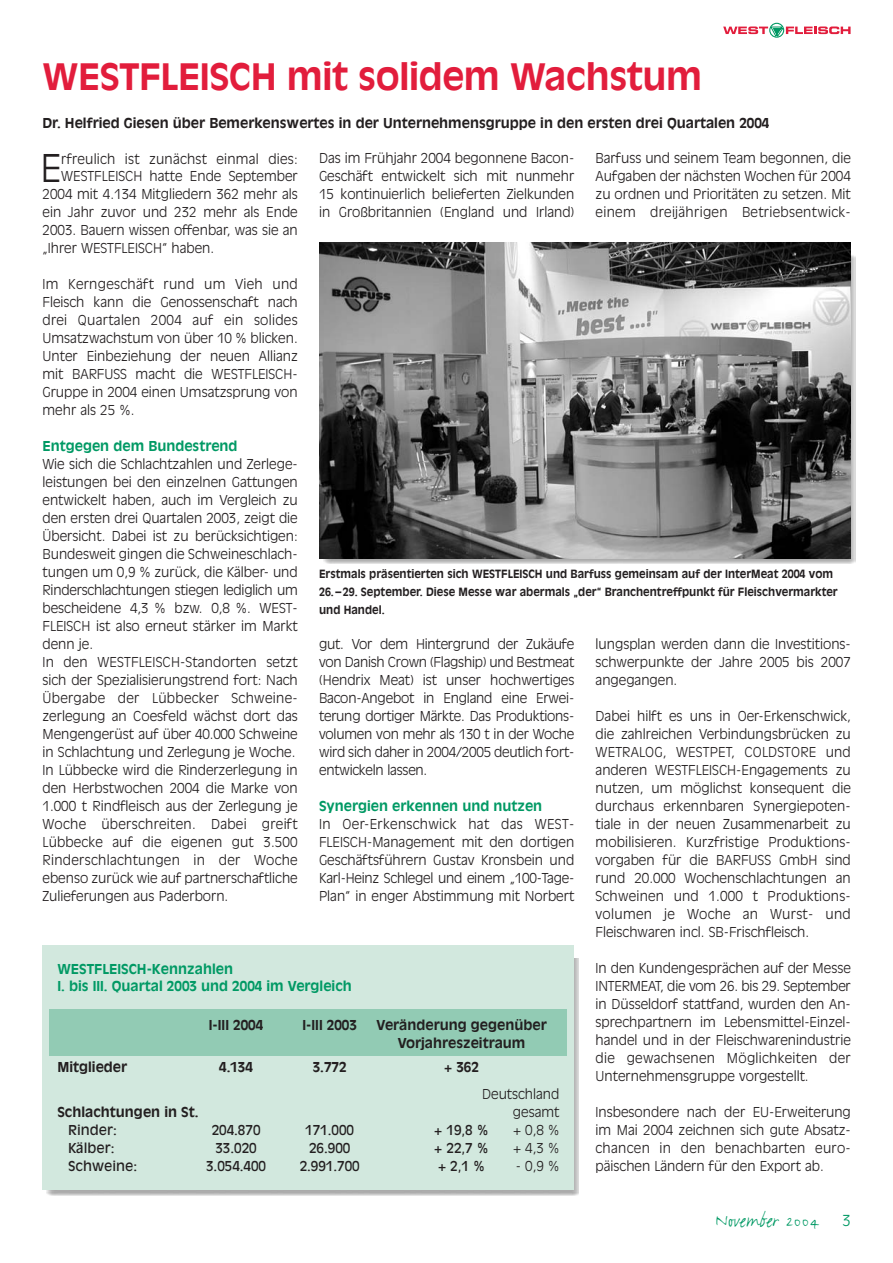
<style>
.page{position:relative;width:893px;height:1263px;background:#fff}
.page>*{position:absolute;margin:0;border:0;box-sizing:border-box;transform-origin:0 0}
.t1{font:300 37.8px "Antique Olive";color:#231f20}
.t2{font:700 36px "Antique Olive";letter-spacing:-.01em;color:#e21d3c}
.t3{font:21px "FF Justlefthand";color:#009964}
.t4{font:300 13.5px/18px "Antique Olive";color:#231f20;text-align:justify}
.t5{font:700 13.5px/18px "Antique Olive";color:#231f20;text-align:center}
.t6{font:700 13.5px/18px "Antique Olive";color:#009964}
.t7{font:13.5px "Antique Olive";color:#231f20}
.t8{font:700 11.25px/18px "Antique Olive";color:#231f20;scale:.95 1}
.s1{font-family:"Antique Olive";font-weight:300;font-size:15px}
</style>
<div class="page">
<img style="left:323px;top:255px;width:532px;height:308px">
<img style="left:47px;top:959px;width:531px;height:236px">
<div style="left:769px;top:23px;width:15px;height:15px;border:1px solid #009964;border-radius:50%"></div>
<svg style="left:723px;top:26px;width:127px;height:12px"></svg>
<div style="left:43px;top:945px;width:531px;height:245px;background:#d2e8de"></div>
<img style="left:319px;top:242px;width:531px;height:317px">
<div style="left:50px;top:1009px;width:517px;height:47px;background:#92cbb4"></div>
<h2 class="t2" style="left:43px;top:62px;width:661px">WESTFLEISCH mit solidem Wachstum</h2>
<p class="t5" style="left:43px;top:114px;width:728px">Dr. Helfried Giesen über Bemerkenswertes in der Unternehmensgruppe in den ersten drei Quartalen 2004</p>
<p class="t4" style="left:595px;top:150px;width:257px">Barfuss und seinem Team begonnen, die Aufgaben der nächsten Wochen für 2004 zu ordnen und Prioritäten zu setzen. Mit einem dreijährigen Betriebsentwick-</p>
<p class="t4" style="left:319px;top:150px;width:257px">Das im Frühjahr 2004 begonnene Bacon-Geschäft entwickelt sich mit nunmehr 15 kontinuierlich belieferten Zielkunden in Großbritannien (England und Irland)</p>
<h1 class="t1" style="left:40px;top:152px;width:22px">E</h1>
<p class="t4" style="left:61px;top:150px;width:238px">rfreulich ist zunächst einmal dies:</p>
<p class="t4" style="left:61px;top:168px;width:238px">WESTFLEISCH hatte Ende September</p>
<p class="t4" style="left:43px;top:186px;width:257px">2004 mit 4.134 Mitgliedern 362 mehr als</p>
<p class="t4" style="left:43px;top:204px;width:257px">ein Jahr zuvor und 232 mehr als Ende</p>
<p class="t4" style="left:43px;top:222px;width:257px">2003. Bauern wissen offenbar, was sie an</p>
<p class="t4" style="left:43px;top:240px;width:173px">„Ihrer WESTFLEISCH“ haben.</p>
<p class="t4" style="left:43px;top:276px;width:257px">Im Kerngeschäft rund um Vieh und Fleisch kann die Genossenschaft nach drei Quartalen 2004 auf ein solides Umsatzwachstum von über 10 % blicken.<br>Unter Einbeziehung der neuen Allianz mit BARFUSS macht die WESTFLEISCH-Gruppe in 2004 einen Umsatzsprung von mehr als 25 %.</p>
<p class="t6" style="left:43px;top:438px;width:196px">Entgegen dem Bundestrend</p>
<p class="t4" style="left:43px;top:456px;width:257px;text-align:left">Wie sich die Schlachtzahlen und Zerlege&shy;leistungen bei den einzelnen Gattungen entwickelt haben, auch im Vergleich zu den ersten drei Quartalen 2003, zeigt die Übersicht. Dabei ist zu berücksichtigen:<br>Bundesweit gingen die Schweineschlach&shy;tungen um 0,9 % zurück, die Kälber- und Rinderschlachtungen stiegen lediglich um bescheidene 4,3 % bzw. 0,8 %. WEST-FLEISCH ist also erneut stärker im Markt denn je.<br>In den WESTFLEISCH-Standorten setzt sich der Spezialisierungstrend fort: Nach Übergabe der Lübbecker Schweine&shy;zerlegung an Coesfeld wächst dort das Mengengerüst auf über 40.000 Schweine in Schlachtung und Zerlegung je Woche.<br>In Lübbecke wird die Rinderzerlegung in den Herbstwochen 2004 die Marke von 1.000 t Rindfleisch aus der Zerlegung je Woche überschreiten. Dabei greift Lübbecke auf die eigenen gut 3.500<br>Rinderschlachtungen in der Woche ebenso zurück wie auf partnerschaftliche Zulieferungen aus Paderborn.</p>
<p class="t8" style="left:319px;top:565px;width:547px">Erstmals präsentierten sich WESTFLEISCH und Barfuss gemeinsam auf der InterMeat 2004 vom<br>26.–29. September. Diese Messe war abermals „der“ Branchentreffpunkt für Fleischvermarkter und Handel.</p>
<p class="t4" style="left:595px;top:636px;width:257px">lungsplan werden dann die Investitions&shy;schwerpunkte der Jahre 2005 bis 2007 angegangen.</p>
<p class="t4" style="left:595px;top:708px;width:257px">Dabei hilft es uns in Oer-Erkenschwick, die zahlreichen Verbindungsbrücken zu WETRALOG, WESTPET, COLDSTORE und anderen WESTFLEISCH-Engagements zu nutzen, um möglichst konsequent die durchaus erkennbaren Synergiepoten&shy;tiale in der neuen Zusammenarbeit zu mobilisieren. Kurzfristige Produktions&shy;vorgaben für die BARFUSS GmbH sind rund 20.000 Wochenschlachtungen an Schweinen und 1.000 t Produktions&shy;volumen je Woche an Wurst- und Fleischwaren incl. SB-Frischfleisch.</p>
<p class="t4" style="left:595px;top:960px;width:257px">In den Kundengesprächen auf der Messe INTERMEAT, die vom 26. bis 29. September in Düsseldorf stattfand, wurden den An&shy;sprechpartnern im Lebensmittel-Einzel&shy;handel und in der Fleischwarenindustrie die gewachsenen Möglichkeiten der Unternehmensgruppe vorgestellt.</p>
<p class="t4" style="left:595px;top:1104px;width:257px">Insbesondere nach der EU-Erweiterung im Mai 2004 zeichnen sich gute Absatz&shy;chancen in den benachbarten euro&shy;päischen Ländern für den Export ab.</p>
<p class="t4" style="left:319px;top:636px;width:257px">gut. Vor dem Hintergrund der Zukäufe von Danish Crown (Flagship) und Bestmeat (Hendrix Meat) ist unser hochwertiges Bacon-Angebot in England eine Erwei&shy;terung dortiger Märkte. Das Produktions&shy;volumen von mehr als 130 t in der Woche wird sich daher in 2004/2005 deutlich fort&shy;entwickeln lassen.</p>
<p class="t6" style="left:319px;top:798px;width:225px">Synergien erkennen und nutzen</p>
<p class="t4" style="left:319px;top:816px;width:257px">In Oer-Erkenschwick hat das WEST-FLEISCH-Management mit den dortigen Geschäftsführern Gustav Kronsbein und Karl-Heinz Schlegel und einem „100-Tage-Plan“ in enger Abstimmung mit Norbert</p>
<p class="t6" style="left:57px;top:960px;width:296px">WESTFLEISCH-Kennzahlen<br>I. bis III. Quartal 2003 und 2004 im Vergleich</p>
<p class="t5" style="left:209px;top:1017px;width:56px">I-III 2004</p>
<p class="t5" style="left:302px;top:1017px;width:56px">I-III 2003</p>
<p class="t5" style="left:376px;top:1017px;width:172px">Veränderung gegenüber<br>Vorjahreszeitraum</p>
<p class="t5" style="left:57px;top:1059px;width:71px">Mitglieder</p>
<p class="t5" style="left:219px;top:1059px;width:35px">4.134</p>
<p class="t5" style="left:313px;top:1059px;width:35px">3.772</p>
<p class="t5" style="left:444px;top:1059px;width:36px">+ 362</p>
<p class="t4" style="left:482px;top:1086px;width:79px">Deutschland</p>
<p class="t5" style="left:57px;top:1104px;width:143px">Schlachtungen in St.</p>
<p class="t4" style="left:513px;top:1104px;width:48px">gesamt</p>
<p class="t7" style="left:68px;top:1125px;width:50px">Rinder:</p>
<p class="t7" style="left:212px;top:1125px;width:50px">204.870</p>
<p class="t7" style="left:305px;top:1125px;width:50px">171.000</p>
<p class="t7" style="left:434px;top:1125px;width:56px">+ 19,8 %</p>
<p class="t4" style="left:513px;top:1122px;width:48px">+ 0,8 %</p>
<p class="t7" style="left:68px;top:1143px;width:48px">Kälber:</p>
<p class="t7" style="left:215px;top:1143px;width:43px">33.020</p>
<p class="t7" style="left:309px;top:1143px;width:43px">26.900</p>
<p class="t7" style="left:434px;top:1143px;width:56px">+ 22,7 %</p>
<p class="t4" style="left:513px;top:1140px;width:48px">+ 4,3 %</p>
<p class="t7" style="left:68px;top:1161px;width:71px">Schweine:</p>
<p class="t7" style="left:206px;top:1161px;width:62px">3.054.400</p>
<p class="t7" style="left:300px;top:1161px;width:62px">2.991.700</p>
<p class="t7" style="left:438px;top:1161px;width:49px">+ 2,1 %</p>
<p class="t4" style="left:516px;top:1158px;width:45px">- 0,9 %</p>
<h3 class="t3" style="left:715px;top:1213px;width:137px">November 2004 <span class="s1">3</span></h3>
</div>
